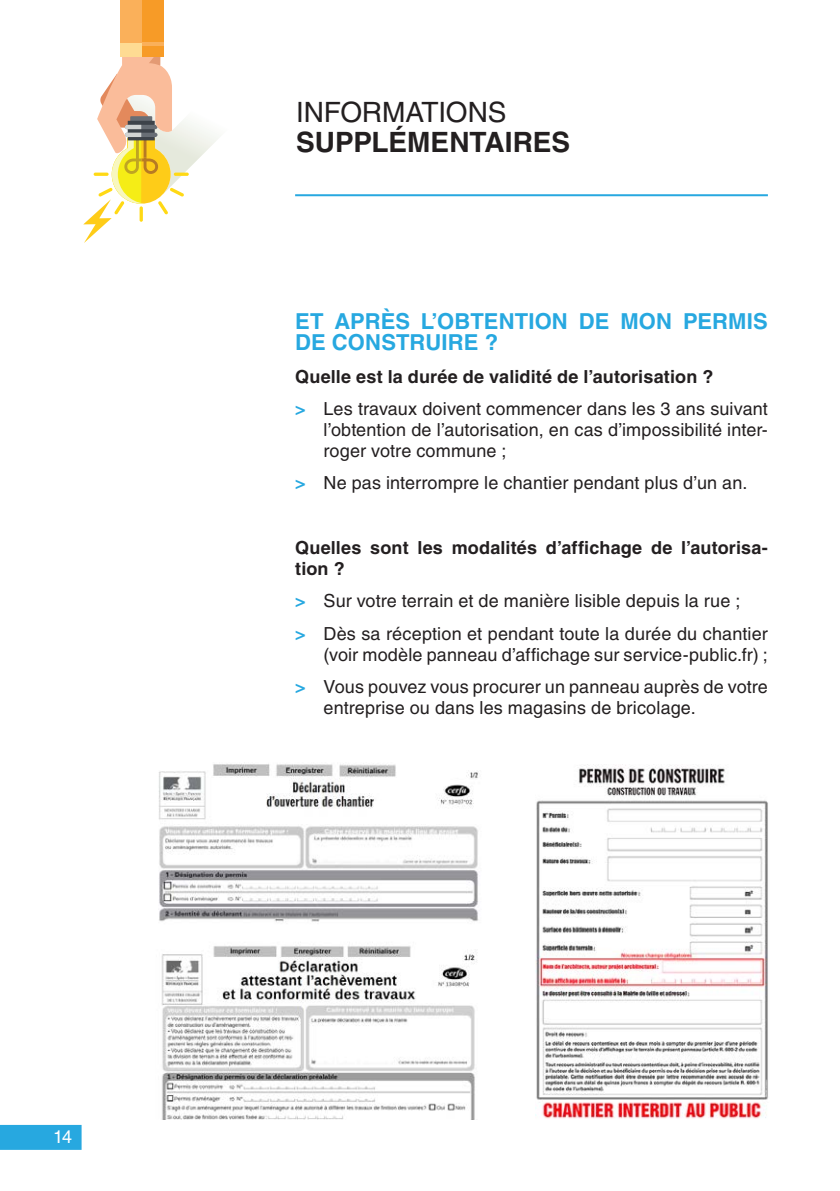
<style>
.page{position:relative;width:840px;height:1191px;background:#fff}
.page>*{position:absolute;margin:0;border:0;box-sizing:border-box;transform-origin:0 0}
.t1{font:700 28px "Helvetica LT Std";color:#231f20}
.t2{font:28px "Helvetica LT Std";letter-spacing:-.005em;color:#231f20}
.t3{font:700 22px/21px "Helvetica LT Std";letter-spacing:.005em;color:#27a8e0}
.t4{font:18px/32.4px "Helvetica LT Std";letter-spacing:.01em;color:#231f20}
.t5{font:700 18px/21px "Helvetica LT Std";letter-spacing:.01em;color:#231f20}
.t6{font:18px "Helvetica LT Std";color:#fff}
.s1{font-weight:700}
.s2{font-weight:700;color:#27a8e0}
</style>
<div class="page">
<div style="left:0;top:1125px;width:81px;height:24px;background:#27a8e0"></div>
<svg style="left:83px;top:0;width:219px;height:243px"></svg>
<div style="left:119px;top:0;width:44px;height:56px;background:#fab05a"></div>
<div style="left:119px;top:43px;width:44px;height:13px;background:#fedb93"></div>
<div style="left:141px;top:0;width:22px;height:56px;background:#f79b27"></div>
<hr style="left:141px;top:43px;width:22px;height:3px;background:#fab05a">
<img style="left:161px;top:946px;width:316px;height:173px">
<img style="left:159px;top:764px;width:320px;height:158px">
<img style="left:535px;top:764px;width:233px;height:355px">
<hr style="left:295px;top:194px;width:472px;height:2px;background:#27a8e0">
<p class="t6" style="left:53px;top:1126px;width:20px">14</p>
<h1 class="t2" style="left:296px;top:96px;width:211px">INFORMATIONS</h1>
<h1 class="t1" style="left:296px;top:125px;width:275px">SUPPLÉMENTAIRES</h1>
<p class="t3" style="left:295px;top:310px;width:474px">ET APRÈS L’OBTENTION DE MON PERMIS<br>DE CONSTRUIRE ?</p>
<p class="t4" style="left:295px;top:360px;width:474px"><span class="s1">Quelle est la durée de validité de l’autorisation ?<br></span><span class="s2">&gt;</span> Les travaux doivent commencer dans les 3 ans suivant</p>
<p class="t4" style="left:323px;top:419px;width:445px;line-height:21px">l’obtention de l’autorisation, en cas d’impossibilité inter&shy;roger votre commune ;</p>
<p class="t4" style="left:295px;top:467px;width:453px"><span class="s2">&gt;</span> Ne pas interrompre le chantier pendant plus d’un an.</p>
<p class="t5" style="left:295px;top:537px;width:474px">Quelles sont les modalités d’affichage de l’autorisa&shy;tion ?</p>
<p class="t4" style="left:295px;top:585px;width:474px"><span class="s2">&gt;</span> Sur votre terrain et de manière lisible depuis la rue ;<br><span class="s2">&gt;</span> Dès sa réception et pendant toute la durée du chantier</p>
<p class="t4" style="left:295px;top:638px;width:474px;text-align:right">(voir modèle panneau d’affichage sur service-public.fr) ;<br><span class="s2">&gt;</span> Vous pouvez vous procurer un panneau auprès de votre</p>
<p class="t4" style="left:323px;top:691px;width:373px">entreprise ou dans les magasins de bricolage.</p>
</div>
